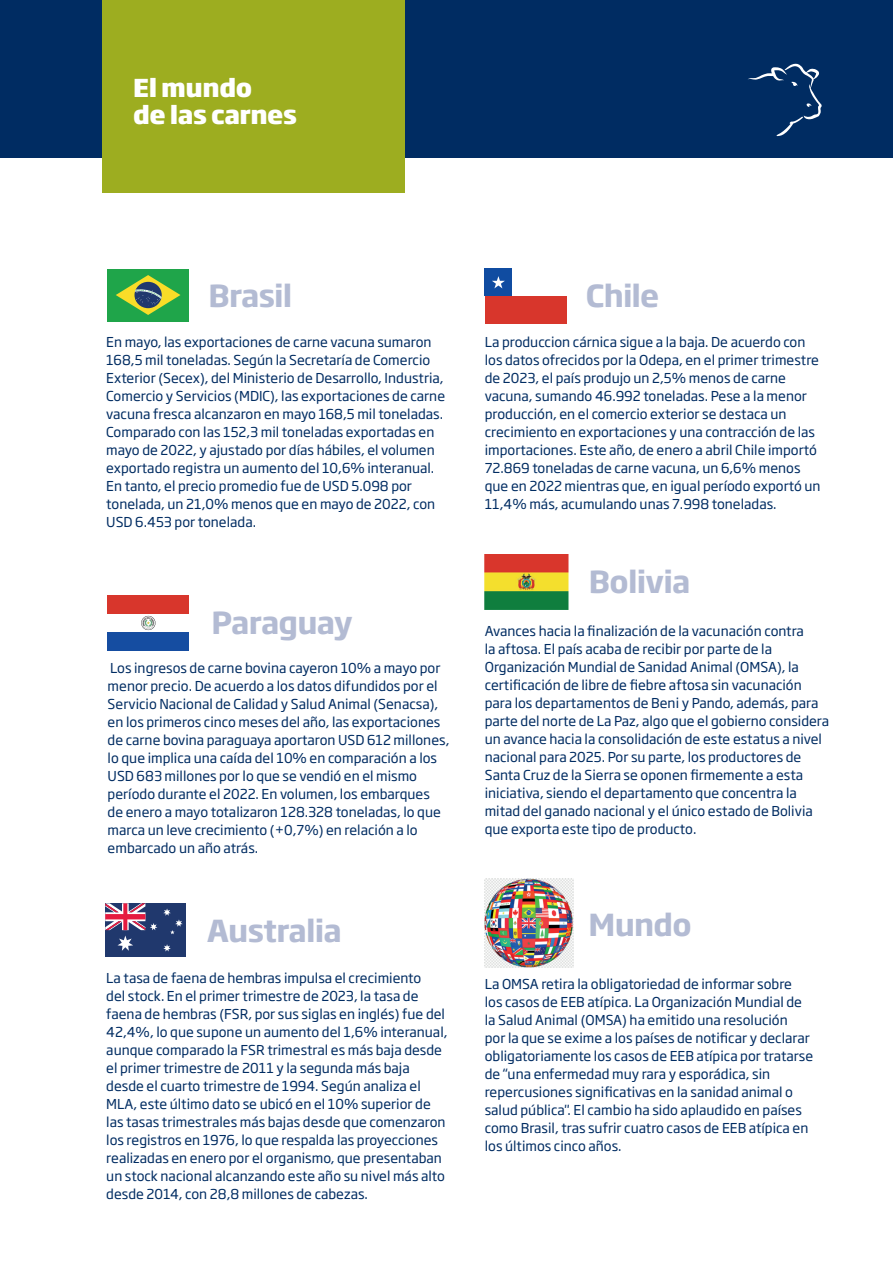
<style>
.page{position:relative;width:893px;height:1263px;background:#fff}
.page>*{position:absolute;margin:0;border:0;box-sizing:border-box;transform-origin:0 0}
.t1{font:700 30px "Soho Gothic Pro";letter-spacing:-.025em;color:#b3bbd3}
.t2{font:800 24.45px/27.2px "Soho Gothic Pro";letter-spacing:-.02em;color:#fff}
.t3{font:13.5px/18px "Soho Gothic Pro";color:#002c62}
</style>
<div class="page">
<div style="left:0;top:0;width:893px;height:157px;background:#002c62"></div>
<svg style="left:748px;top:64px;width:74px;height:73px"></svg>
<div style="left:102px;top:0;width:303px;height:193px;background:#9dad20"></div>
<div style="left:107px;top:269px;width:82px;height:52px;background:#1fa54a"></div>
<svg style="left:116px;top:275px;width:64px;height:40px"></svg>
<div style="left:107px;top:632px;width:82px;height:18px;background:#154da1"></div>
<div style="left:107px;top:596px;width:82px;height:18px;background:#d8362c"></div>
<svg style="left:141px;top:616px;width:14px;height:14px"></svg>
<div style="left:105px;top:903px;width:81px;height:54px;background:#20386d"></div>
<svg style="left:163px;top:944px;width:8px;height:7px"></svg>
<svg style="left:105px;top:903px;width:52px;height:48px"></svg>
<svg style="left:163px;top:908px;width:20px;height:26px"></svg>
<img style="left:484px;top:554px;width:85px;height:56px">
<img style="left:485px;top:878px;width:89px;height:89px">
<div style="left:485px;top:296px;width:82px;height:27px;background:#d8362c"></div>
<div style="left:485px;top:269px;width:27px;height:27px;background:#104ca1"></div>
<svg style="left:492px;top:276px;width:13px;height:12px"></svg>
<h2 class="t2" style="left:133px;top:73px;width:165px">El mundo<br>de las carnes</h2>
<h1 class="t1" style="left:208px;top:272px;width:86px">Brasil</h1>
<p class="t3" style="left:106px;top:332px;width:340px">En mayo, las exportaciones de carne vacuna sumaron 168,5 mil toneladas. Según la Secretaría de Comercio Exterior (Secex), del Ministerio de Desarrollo, Industria, Comercio y Servicios (MDIC), las exportaciones de carne vacuna fresca alcanzaron en mayo 168,5 mil toneladas.<br>Comparado con las 152,3 mil toneladas exportadas en mayo de 2022, y ajustado por días hábiles, el volumen exportado registra un aumento del 10,6% interanual.<br>En tanto, el precio promedio fue de USD 5.098 por tonelada, un 21,0% menos que en mayo de 2022, con USD 6.453 por tonelada.</p>
<h1 class="t1" style="left:211px;top:599px;width:143px">Paraguay</h1>
<p class="t3" style="left:108px;top:658px;width:343px">Los ingresos de carne bovina cayeron 10% a mayo por menor precio. De acuerdo a los datos difundidos por el Servicio Nacional de Calidad y Salud Animal (Senacsa), en los primeros cinco meses del año, las exportaciones de carne bovina paraguaya aportaron USD 612 millones, lo que implica una caída del 10% en comparación a los USD 683 millones por lo que se vendió en el mismo período durante el 2022. En volumen, los embarques<br>de enero a mayo totalizaron 128.328 toneladas, lo que marca un leve crecimiento (+0,7%) en relación a lo embarcado un año atrás.</p>
<h1 class="t1" style="left:207px;top:906px;width:136px">Australia</h1>
<p class="t3" style="left:106px;top:968px;width:343px">La tasa de faena de hembras impulsa el crecimiento<br>del stock. En el primer trimestre de 2023, la tasa de faena de hembras (FSR, por sus siglas en inglés) fue del 42,4%, lo que supone un aumento del 1,6% interanual, aunque comparado la FSR trimestral es más baja desde el primer trimestre de 2011 y la segunda más baja desde el cuarto trimestre de 1994. Según analiza el MLA, este último dato se ubicó en el 10% superior de las tasas trimestrales más bajas desde que comenzaron los registros en 1976, lo que respalda las proyecciones realizadas en enero por el organismo, que presentaban un stock nacional alcanzando este año su nivel más alto desde 2014, con 28,8 millones de cabezas.</p>
<h1 class="t1" style="left:586px;top:272px;width:75px">Chile</h1>
<p class="t3" style="left:485px;top:332px;width:337px">La produccion cárnica sigue a la baja. De acuerdo con los datos ofrecidos por la Odepa, en el primer trimestre de 2023, el país produjo un 2,5% menos de carne vacuna, sumando 46.992 toneladas. Pese a la menor producción, en el comercio exterior se destaca un crecimiento en exportaciones y una contracción de las importaciones. Este año, de enero a abril Chile importó 72.869 toneladas de carne vacuna, un 6,6% menos que en 2022 mientras que, en igual período exportó un 11,4% más, acumulando unas 7.998 toneladas.</p>
<h1 class="t1" style="left:589px;top:558px;width:103px">Bolivia</h1>
<p class="t3" style="left:485px;top:621px;width:346px">Avances hacia la finalización de la vacunación contra<br>la aftosa. El país acaba de recibir por parte de la Organización Mundial de Sanidad Animal (OMSA), la certificación de libre de fiebre aftosa sin vacunación para los departamentos de Beni y Pando, además, para parte del norte de La Paz, algo que el gobierno considera un avance hacia la consolidación de este estatus a nivel nacional para 2025. Por su parte, los productores de Santa Cruz de la Sierra se oponen firmemente a esta iniciativa, siendo el departamento que concentra la mitad del ganado nacional y el único estado de Bolivia que exporta este tipo de producto.</p>
<h1 class="t1" style="left:589px;top:901px;width:105px">Mundo</h1>
<p class="t3" style="left:485px;top:974px;width:330px">La OMSA retira la obligatoriedad de informar sobre los casos de EEB atípica. La Organización Mundial de la Salud Animal (OMSA) ha emitido una resolución<br>por la que se exime a los países de notificar y declarar obligatoriamente los casos de EEB atípica por tratarse de “una enfermedad muy rara y esporádica, sin repercusiones significativas en la sanidad animal o salud pública". El cambio ha sido aplaudido en países como Brasil, tras sufrir cuatro casos de EEB atípica en los últimos cinco años.</p>
</div>
